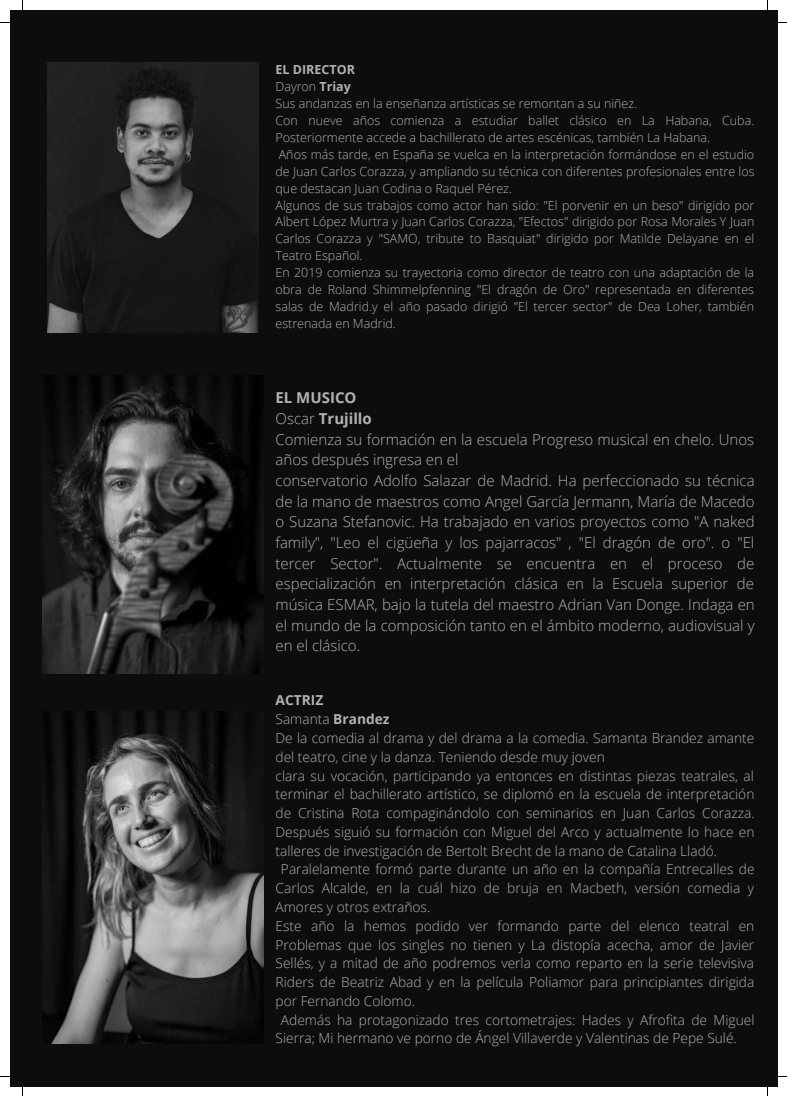
<style>
.page{position:relative;width:787px;height:1096px;background:#fff}
.page>*{position:absolute;margin:0;border:0;box-sizing:border-box;transform-origin:0 0}
.t1{font:300 15px/20.6px "Open Sans";color:#b2b2b2}
.t2{font:300 13.75px "Open Sans";color:#b2b2b2}
.t3{font:700 13.75px "Open Sans";color:#b2b2b2}
.t4{font:300 12.5px/16.9px "Open Sans";color:#b2b2b2}
.s1{font-weight:700}
</style>
<div class="page">
<div style="left:10px;top:10px;width:768px;height:1076px;background:#0d0d0d"></div>
<img style="left:47px;top:62px;width:211px;height:271px">
<img style="left:42px;top:375px;width:222px;height:298px">
<img style="left:42px;top:711px;width:222px;height:332px">
<p class="t4" style="left:276px;top:61px;width:480px"><span class="s1">EL DIRECTOR<br></span>Dayron <span class="s1">Triay<br></span>Sus andanzas en la enseñanza artísticas se remontan a su niñez.<br>Con nueve años comienza a estudiar ballet clásico en La Habana, Cuba.<br>Posteriormente accede a bachillerato de artes escénicas, también La Habana.<br>Años más tarde, en España se vuelca en la interpretación formá ndose en el estudio de Juan Carlos Corazza, y ampliando su técnica con diferentes profesionales entre los que destacan Juan Codina o Raquel Pérez.<br>Algunos de sus trabajos como actor han sido: "El porvenir en un beso" dirigido por Albert López Murtra y Juan Carlos Corazza, "Efectos" dirigido por Rosa Morales Y Juan Carlos Corazza y "SAMO, tribute to Basquiat" dirigido por Matilde Delayane en el Teatro Español.<br>En 2019 comienza su trayectoria como director de teatro con una adaptación de la obra de Roland Shimmelpfenning "El dragón de Oro" representada en diferentes salas de Madrid.y el año pasado dirigió "El tercer sector" de Dea Loher, también estrenada en Madrid.</p>
<p class="t1" style="left:276px;top:387px;width:481px"><span class="s1">EL MUSICO<br></span>Oscar <span class="s1">Trujillo<br></span>Comienza su formación en la escuela Progreso musical en chelo. Unos años después ingresa en el<br>conservatorio Adolfo Salazar de Madrid. Ha perfeccionado su técnica de la mano de maestros como Angel García Jermann, María de Macedo o Suzana Stefanovic. Ha trabajado en varios proyectos como "A naked family", "Leo el cigüeña y los pajarracos" , "El dragón de oro". o "El tercer Sector". Actualmente se encuentra en el proceso de especialización en interpretación clásica en la Escuela superior de música ESMAR, bajo la tutela del maestro Adrian Van Donge. Indaga en el mundo de la composición tanto en el á mbito moderno, audiovisual y en el clásico.</p>
<p class="t3" style="left:276px;top:690px;width:49px">ACTRIZ</p>
<p class="t2" style="left:276px;top:709px;width:116px">Samanta <span class="s1">Brandez</span></p>
<p class="t2" style="left:276px;top:728px;width:480px">De la comedia al drama y del drama a la comedia. Samanta Brandez amante</p>
<p class="t2" style="left:276px;top:747px;width:331px">del teatro, cine y la danza. Teniendo desde muy joven</p>
<p class="t2" style="left:276px;top:765px;width:480px">clara su vocación, participando ya entonces en distintas piezas teatrales, al</p>
<p class="t2" style="left:276px;top:784px;width:480px">terminar el bachillerato artístico, se diplomó en la escuela de interpretación</p>
<p class="t2" style="left:276px;top:803px;width:481px">de Cristina Rota compaginándolo con seminarios en Juan Carlos Corazza.</p>
<p class="t2" style="left:276px;top:822px;width:480px">Después siguió su formación con Miguel del Arco y actualmente lo hace en</p>
<p class="t2" style="left:276px;top:840px;width:443px">talleres de investigación de Bertolt Brecht de la mano de Catalina Lladó.</p>
<p class="t2" style="left:281px;top:859px;width:475px">Paralelamente formó parte durante un año en la compañía Entrecalles de</p>
<p class="t2" style="left:276px;top:878px;width:480px">Carlos Alcalde, en la cuál hizo de bruja en Macbeth, versión comedia y</p>
<p class="t2" style="left:276px;top:897px;width:156px">Amores y otros extrañ os.</p>
<p class="t2" style="left:276px;top:916px;width:480px">Este año la hemos podido ver formando parte del elenco teatral en</p>
<p class="t2" style="left:276px;top:934px;width:480px">Problemas que los singles no tienen y La distopía acecha, amor de Javier</p>
<p class="t2" style="left:276px;top:953px;width:480px">Sellés, y a mitad de año podremos verla como reparto en la serie televisiva</p>
<p class="t2" style="left:276px;top:972px;width:480px">Riders de Beatriz Abad y en la película Poliamor para principiantes dirigida</p>
<p class="t2" style="left:276px;top:991px;width:141px">por Fernando Colomo.</p>
<p class="t2" style="left:281px;top:1009px;width:475px">Además ha protagonizado tres cortometrajes: Hades y Afrofita de Miguel</p>
<p class="t2" style="left:276px;top:1028px;width:463px">Sierra; Mi hermano ve porno de Ángel Villaverde y Valentinas de Pepe Sulé.</p>
</div>
